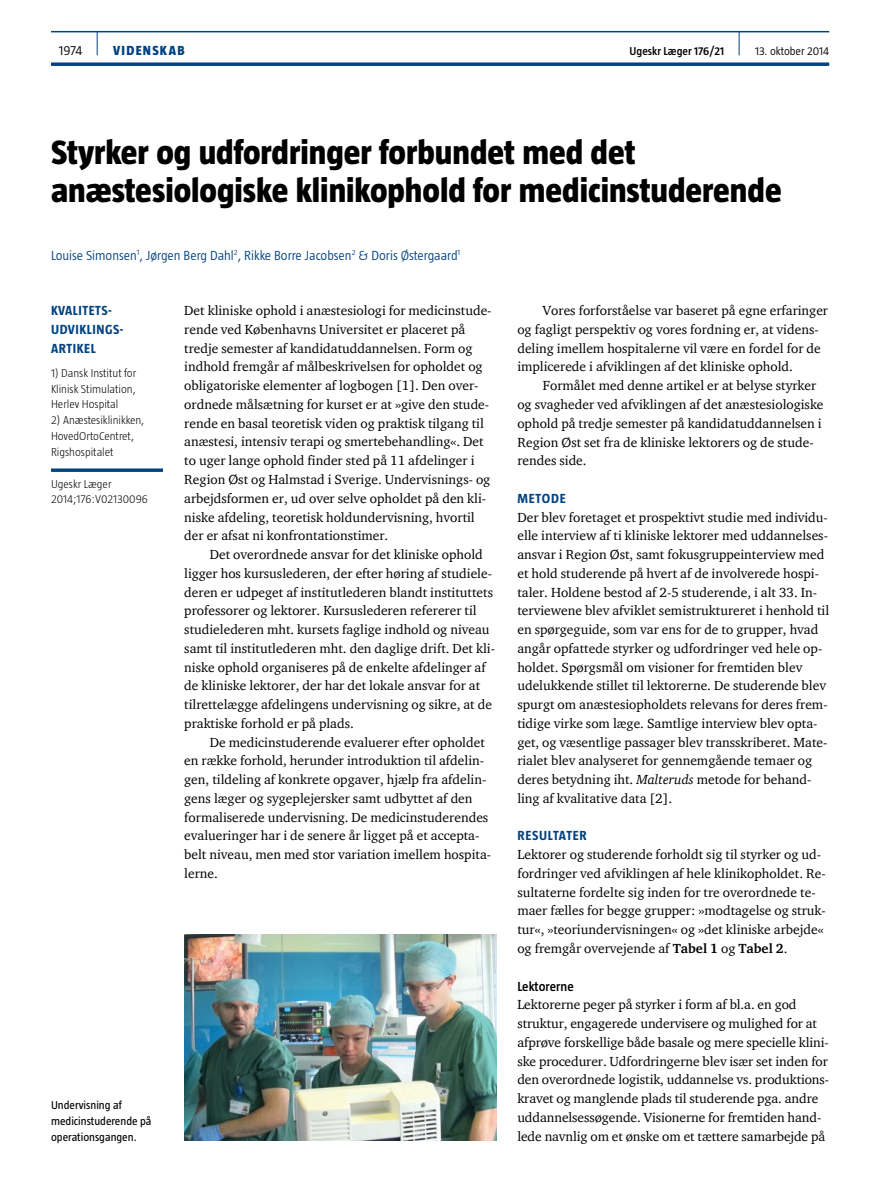
<style>
.page{position:relative;width:893px;height:1191px;background:#fff}
.page>*{position:absolute;margin:0;border:0;box-sizing:border-box;transform-origin:0 0}
.t1{font:800 34.5px/38.2px "Taz";color:#000}
.t2{font:13.5px/18.8px "ITC Charter Com";color:#000}
.t3{font:300 13.5px "Taz";color:#004282}
.t4{font:700 13.5px/18.8px "Taz";letter-spacing:.04em;color:#004282}
.t5{font:600 13.5px "Taz";color:#000}
.t6{font:800 13.5px "Taz";letter-spacing:.095em;color:#004282}
.t7{font:300 13.5px "Taz";color:#000}
.t8{font:300 11.7px/15.8px "Taz";color:#000}
.t9{font:11.7px/15.8px "Taz";color:#000}
.t10{font:600 11.7px "Taz";color:#000}
.t11{font:300 11.7px "Taz";color:#000}
.s1{font-style:italic}
.s2{font-weight:700}
</style>
<div class="page">
<hr style="left:51px;top:31px;width:778px;height:1px;background:#004282">
<svg style="left:51px;top:62px;width:778px;height:4px;background:#225b92"></svg>
<svg style="left:97px;top:32px;width:1px;height:23px"></svg>
<svg style="left:739px;top:32px;width:1px;height:23px"></svg>
<svg style="left:51px;top:468px;width:112px;height:4px"></svg>
<img style="left:184px;top:934px;width:312px;height:206px">
<p class="t7" style="left:59px;top:43px;width:25px">1974</p>
<p class="t6" style="left:113px;top:43px;width:73px">VIDENSKAB</p>
<p class="t10" style="left:630px;top:45px;width:96px">Ugeskr Læger 176/21</p>
<p class="t11" style="left:755px;top:45px;width:76px">13. oktober 2014</p>
<h1 class="t1" style="left:51px;top:133px;width:732px">Styrker og udfordringer forbundet med det anæstesiologiske klinikophold for medicinstuderende</h1>
<p class="t3" style="left:51px;top:248px;width:411px">Louise Simonsen<sup>1</sup>, Jørgen Berg Dahl<sup>2</sup>, Rikke Borre Jacobsen<sup>2</sup> &amp; Doris Østergaard<sup>1</sup></p>
<p class="t4" style="left:51px;top:301px;width:39px">KVAL ITETS</p>
<p class="t4" style="left:51px;top:301px;width:74px;text-indent:57px">-<br>UDVIKLINGS-<br>ARTIKEL</p>
<p class="t8" style="left:51px;top:365px;width:87px;text-align:justify">1) Dansk Institut for Klinisk Stimulation, Herlev Hospital</p>
<p class="t8" style="left:51px;top:412px;width:95px">2) Anæstesiklinikken,<br>HovedOrtoCentret,<br>Rigshospitalet</p>
<p class="t8" style="left:51px;top:476px;width:98px">Ugeskr Læger<br>2014;176:V02130096</p>
<p class="t2" style="left:184px;top:301px;width:309px">Det kliniske ophold i anæstesiologi for medicinstude&shy;rende ved Københavns Universitet er placeret på tredje semester af kandidatuddannelsen. Form og indhold fremgår af målbeskrivelsen for opholdet og obligatoriske elementer af logbogen [1]. Den over&shy;ordnede målsætning for kurset er at »give den stude&shy;rende en basal teoretisk viden og praktisk tilgang til anæstesi, intensiv terapi og smertebehandling«. Det to uger lange ophold finder sted på 11 afdelinger i Region Øst og Halmstad i Sverige. Undervisnings- og arbejdsformen er, ud over selve opholdet på den kli&shy;niske afdeling, teoretisk holdundervisning, hvortil der er afsat ni konfrontationstimer.</p>
<p class="t2" style="left:184px;top:545px;width:312px;text-indent:26px">Det overordnede ansvar for det kliniske ophold ligger hos kursuslederen, der efter høring af studiele&shy;deren er udpeget af institutlederen blandt instituttets professorer og lektorer. Kursuslederen refererer til studielederen mht. kursets faglige indhold og niveau samt til institutlederen mht. den daglige drift. Det kli&shy;niske ophold organiseres på de enkelte afdelinger af de kliniske lektorer, der har det lokale ansvar for at tilrettelægge afdelingens undervisning og sikre, at de praktiske forhold er på plads.</p>
<p class="t2" style="left:184px;top:732px;width:308px;text-indent:26px">De medicinstuderende evaluerer efter opholdet en række forhold, herunder introduktion til afdelin&shy;gen, tildeling af konkrete opgaver, hjælp fra afdelin&shy;gens læger og sygeplejersker samt udbyttet af den formaliserede undervisning. De medicinstuderendes evalueringer har i de senere år ligget på et accepta&shy;belt niveau, men med stor variation imellem hospita&shy;lerne.</p>
<p class="t9" style="left:51px;top:1097px;width:102px">Undervisning af medicinstuderende på operationsgangen.</p>
<p class="t2" style="left:517px;top:301px;width:312px;text-indent:26px">Vores forforståelse var baseret på egne erfaringer og fagligt perspektiv og vores fordning er, at videns&shy;deling imellem hospitalerne vil være en fordel for de implicerede i afviklingen af det kliniske ophold.</p>
<p class="t2" style="left:517px;top:376px;width:308px;text-indent:26px">Formålet med denne artikel er at belyse styrker og svagheder ved afviklingen af det anæstesiologiske ophold på tredje semester på kandidatuddannelsen i Region Øst set fra de kliniske lektorers og de stude&shy;rendes side.</p>
<p class="t4" style="left:517px;top:489px;width:20px">METODE</p>
<p class="t2" style="left:517px;top:507px;width:313px">Der blev foretaget et prospektivt studie med individu&shy;elle interview af ti kliniske lektorer med uddannelses&shy;ansvar i Region Øst, samt fokusgruppeinterview med et hold studerende på hvert af de involverede hospi&shy;taler. Holdene bestod af 2-5 studerende, i alt 33. In&shy;terviewene blev afviklet semistruktureret i henhold til en spørgeguide, som var ens for de to grupper, hvad angår opfattede styrker og udfordringer ved hele op&shy;holdet. Spørgsmål om visioner for fremtiden blev udelukkende stillet til lektorerne. De studerende blev spurgt om anæstesiopholdets relevans for deres frem&shy;tidige virke som læge. Samtlige interview blev opta&shy;get, og væsentlige passager blev transskriberet. Mate&shy;rialet blev analyseret for gennemgående temaer og deres betydning iht. <span class="s1">Malteruds</span> metode for behand&shy;ling af kvalitative data [2].</p>
<p class="t4" style="left:517px;top:826px;width:38px">RESULTATER</p>
<p class="t2" style="left:517px;top:845px;width:310px">Lektorer og studerende forholdt sig til styrker og ud&shy;fordringer ved afviklingen af hele klinikopholdet. Re&shy;sultaterne fordelte sig inden for tre overordnede te&shy;maer fælles for begge grupper: »modtagelse og struk&shy;tur«, »teoriundervisningen« og »det kliniske arbejde« og fremgår overvejende af <span class="s2">Tabel 1</span> og <span class="s2">Tabel 2</span>.</p>
<p class="t5" style="left:517px;top:978px;width:58px">Lektorerne</p>
<p class="t2" style="left:517px;top:995px;width:313px">Lektorerne peger på styrker i form af bl.a. en god struktur, engagerede undervisere og mulighed for at afprøve forskellige både basale og mere specielle klini&shy;ske procedurer. Udfordringerne blev især set inden for den overordnede logistik, uddannelse vs. produktions&shy;kravet og manglende plads til studerende pga. andre uddannelsessøgende. Visionerne for fremtiden hand&shy;lede navnlig om et ønske om et tættere samarbejde på</p>
</div>
